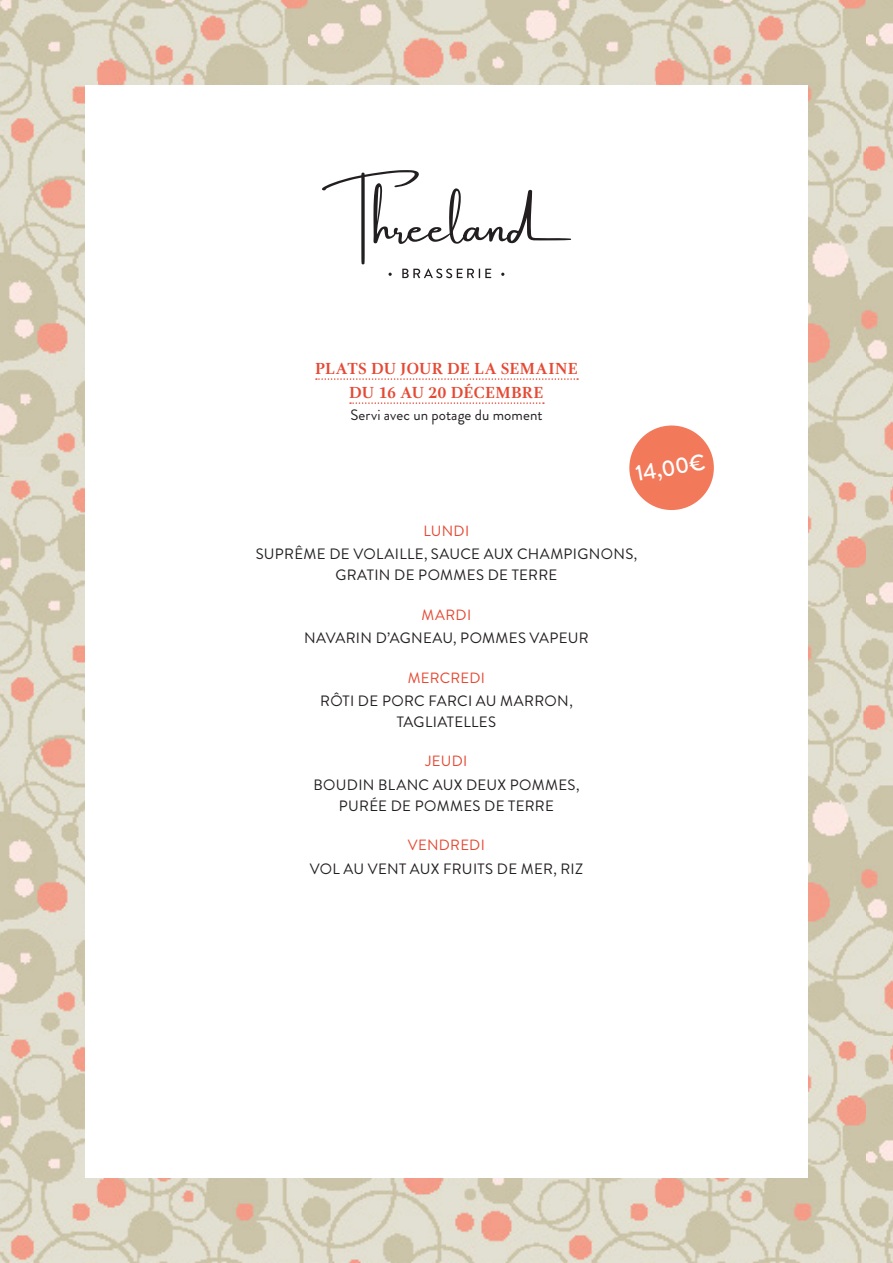
<style>
.page{position:relative;width:893px;height:1263px;background:#fff}
.page>*{position:absolute;margin:0;border:0;box-sizing:border-box;transform-origin:0 0}
.t1{font:500 22.5px "Brandon Grotesque";color:#fff}
.Titre_Gandhi_bas_de_page{font:700 16.5px "Gandhi Serif";letter-spacing:.005em;color:#e54933}
.titre_plat_rouge{font:15px/21px "Brandon Grotesque";letter-spacing:.02em;color:#231f20;text-align:center}
.titre_plat_noir{font:15px "Brandon Grotesque";letter-spacing:.02em;color:#231f20}
.texte{font:15px "Brandon Grotesque";letter-spacing:.01em;color:#231f20}
.titre_plat_rouge-2{font:14.85px "Brandon Grotesque";letter-spacing:.02em;color:#e54933}
</style>
<div class="page">
<img style="left:0;top:0;width:893px;height:555px">
<img style="left:0;top:555px;width:893px;height:708px">
<div style="left:85px;top:85px;width:723px;height:1093px;background:#fff"></div>
<svg style="left:316px;top:378px;width:262px;height:2px"></svg>
<svg style="left:350px;top:402px;width:194px;height:2px"></svg>
<svg style="left:322px;top:170px;width:249px;height:108px"></svg>
<div style="left:629px;top:425px;width:85px;height:85px;background:#f3795b;border-radius:50%"></div>
<p class="Titre_Gandhi_bas_de_page" style="left:315px;top:359px;width:264px">PLATS DU JOUR DE LA SEMAINE</p>
<p class="Titre_Gandhi_bas_de_page" style="left:349px;top:383px;width:196px">DU 16 AU 20 DÉCEMBRE</p>
<p class="texte" style="left:350px;top:405px;width:194px">Servi avec un potage du moment</p>
<p class="t1" style="left:633px;top:458px;width:72px;rotate:-10deg">14,00€</p>
<p class="titre_plat_rouge-2" style="left:424px;top:520px;width:47px">LUNDI</p>
<p class="titre_plat_rouge" style="left:256px;top:543px;width:383px">SUPRÊME DE VOLAILLE, SAUCE AUX CHAMPIGNONS,<br>GRATIN DE POMMES DE TERRE</p>
<p class="titre_plat_rouge-2" style="left:422px;top:604px;width:51px">MARDI</p>
<p class="titre_plat_rouge" style="left:304px;top:627px;width:286px">NAVARIN D’AGNEAU, POMMES VAPEUR</p>
<p class="titre_plat_rouge-2" style="left:408px;top:667px;width:79px">MERCREDI</p>
<p class="titre_plat_rouge" style="left:320px;top:690px;width:254px">RÔTI DE PORC FARCI AU MARRON,<br>TAGLIATELLES</p>
<p class="titre_plat_rouge-2" style="left:425px;top:751px;width:43px">JEUDI</p>
<p class="titre_plat_rouge" style="left:313px;top:774px;width:268px">BOUDIN BLANC AUX DEUX POMMES,<br>PURÉE DE POMMES DE TERRE</p>
<p class="titre_plat_rouge-2" style="left:408px;top:835px;width:78px">VENDREDI</p>
<p class="titre_plat_noir" style="left:310px;top:858px;width:275px">VOL AU VENT AUX FRUITS DE MER, RIZ</p>
</div>
